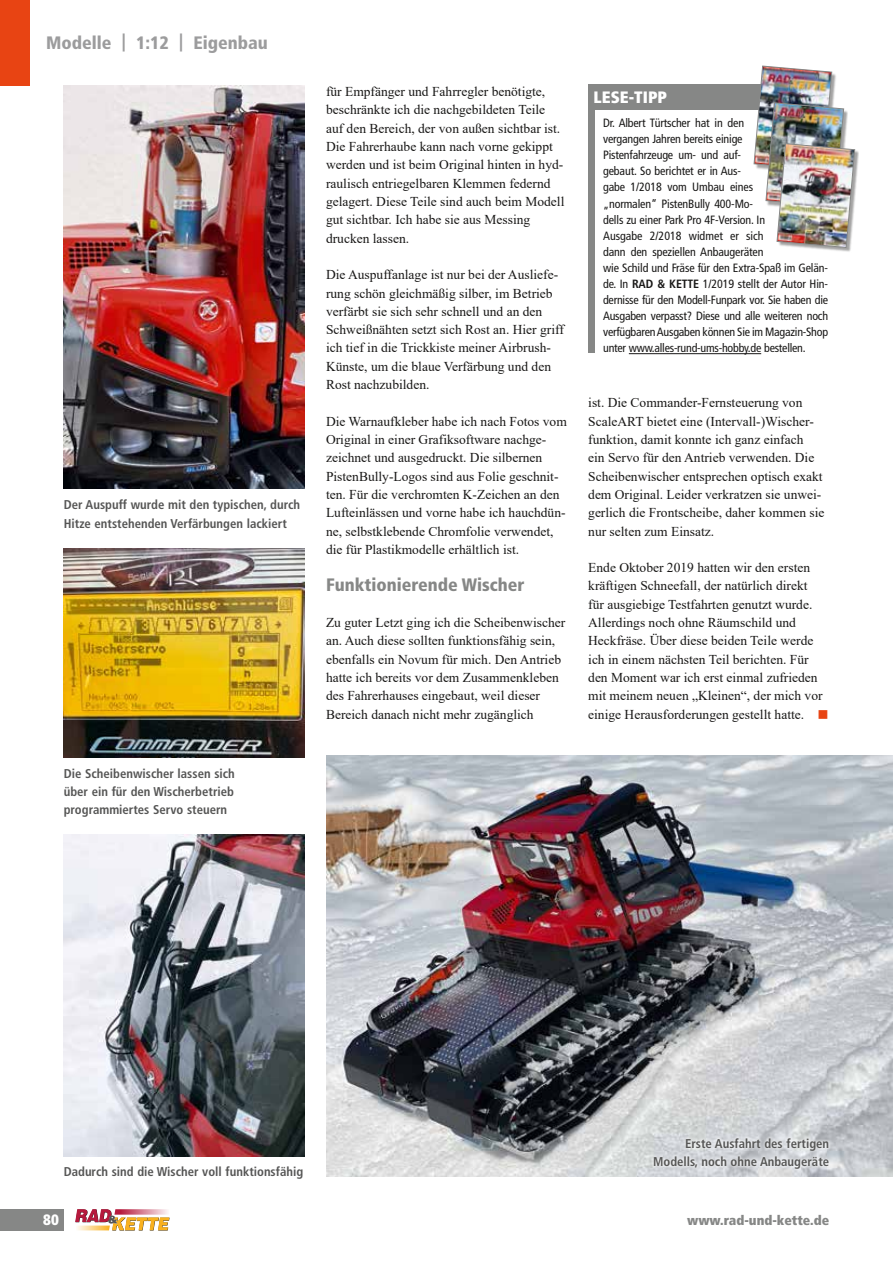
<style>
.page{position:relative;width:893px;height:1263px;background:#fff}
.page>*{position:absolute;margin:0;border:0;box-sizing:border-box;transform-origin:0 0}
.t1{font:900 condensed 18px "Frutiger";color:#868786}
.t2{font:900 condensed 18px "Frutiger";color:#9c9c9d}
.t3{font:900 condensed 16.5px "Frutiger";color:#fff}
.t4{font:900 condensed 15px "Frutiger";color:#fff}
.t5{font:13.5px/18.3px "Times New Roman";color:#181716}
.t6{font:900 condensed 13.5px "Frutiger";color:#868786}
.t7{font:700 condensed 12.75px/18.3px "Frutiger";color:#565655}
.t8{font:condensed 12px/16px "Frutiger";letter-spacing:-.015em;color:#181716}
.s1{font-weight:700}
.s2{color:#e84413}
</style>
<div class="page">
<div style="left:0;top:0;width:30px;height:85px;background:#e84413"></div>
<div style="left:0;top:1209px;width:64px;height:21px;background:#868786"></div>
<svg style="left:75px;top:1209px;width:95px;height:21px"></svg>
<hr style="left:629px;top:353px;width:132px;height:1px;background:#181716">
<div style="left:588px;top:89px;width:7px;height:263px;background:#868786"></div>
<div style="left:588px;top:84px;width:241px;height:25px;background:#868786"></div>
<div style="left:778px;top:145px;width:81px;height:108px;background:#181716;opacity:.4"></div>
<img style="left:754px;top:66px;width:101px;height:182px">
<img style="left:64px;top:85px;width:241px;height:404px">
<img style="left:64px;top:548px;width:241px;height:210px">
<img style="left:64px;top:835px;width:241px;height:321px">
<img style="left:326px;top:755px;width:567px;height:422px">
<div style="left:651px;top:1135px;width:181px;height:37px;background:#fff;opacity:.75"></div>
<h1 class="t2" style="left:46px;top:32px;width:223px">Modelle | 1:12 | Eigenbau</h1>
<p class="t7" style="left:64px;top:496px;width:238px">Der Auspuff wurde mit den typischen, durch<br>Hitze entstehenden Verfärbungen lackiert</p>
<p class="t7" style="left:64px;top:764px;width:173px;text-align:justify">Die Scheibenwischer lassen sich über ein für den Wischerbetrieb programmiertes Servo steuern</p>
<p class="t5" style="left:326px;top:82px;width:240px">für Empfänger und Fahrregler benötigte, beschränkte ich die nachgebildeten Teile auf den Bereich, der von außen sichtbar ist.<br>Die Fahrerhaube kann nach vorne gekippt werden und ist beim Original hinten in hyd&shy;raulisch entriegelbaren Klemmen federnd gelagert. Diese Teile sind auch beim Modell gut sichtbar. Ich habe sie aus Messing drucken lassen.</p>
<p class="t5" style="left:326px;top:265px;width:239px">Die Auspuffanlage ist nur bei der Ausliefe&shy;rung schön gleichmäßig silber, im Betrieb verfärbt sie sich sehr schnell und an den Schweißnähten setzt sich Rost an. Hier griff ich tief in die Trickkiste meiner Airbrush-Künste, um die blaue Verfärbung und den Rost nachzubilden.</p>
<p class="t5" style="left:326px;top:412px;width:242px">Die Warnaufkleber habe ich nach Fotos vom Original in einer Grafiksoftware nachge&shy;zeichnet und ausgedruckt. Die silbernen PistenBully-Logos sind aus Folie geschnit&shy;ten. Für die verchromten K-Zeichen an den Lufteinlässen und vorne habe ich hauchdün&shy;ne, selbstklebende Chromfolie verwendet, die für Plastikmodelle erhältlich ist.</p>
<h1 class="t1" style="left:326px;top:573px;width:200px">Funktionierende Wischer</h1>
<p class="t5" style="left:326px;top:613px;width:241px">Zu guter Letzt ging ich die Scheibenwischer an. Auch diese sollten funktionsfähig sein, ebenfalls ein Novum für mich. Den Antrieb hatte ich bereits vor dem Zusammenkleben des Fahrerhauses eingebaut, weil dieser Bereich danach nicht mehr zugänglich</p>
<p class="t3" style="left:594px;top:87px;width:75px">LESE-TIPP</p>
<p class="t8" style="left:603px;top:115px;width:227px">Dr. Albert Türtscher hat in den<br>vergangen Jahren bereits einige<br>Pistenfahrzeuge um- und auf-<br>gebaut. So berichtet er in Aus-<br>gabe 1/2018 vom Umbau eines<br>„normalen“ PistenBully 400-Mo--<br>dells zu einer Park Pro 4F-Version. In<br>Ausgabe 2/2018 widmet er sich<br>dann den speziellen Anbaugeräten<br>wie Schild und Fräse für den Extra-Spaß im Gelän&shy;de. In <span class="s1">RAD &amp; KETTE</span> 1/2019 stellt der Autor Hin&shy;dernisse für den Modell-Funpark vor. Sie haben die Ausgaben verpasst? Diese und alle weiteren noch verfügbaren Ausgaben können Sie im Magazin-Shop unter www.alles-rund-ums-hobby.de bestellen.</p>
<p class="t5" style="left:588px;top:393px;width:238px">ist. Die Commander-Fernsteuerung von ScaleART bietet eine (Intervall-)Wischer&shy;funktion, damit konnte ich ganz einfach<br>ein Servo für den Antrieb verwenden. Die Scheibenwischer entsprechen optisch exakt dem Original. Leider verkratzen sie unwei&shy;gerlich die Frontscheibe, daher kommen sie nur selten zum Einsatz.</p>
<p class="t5" style="left:588px;top:558px;width:242px">Ende Oktober 2019 hatten wir den ersten kräftigen Schneefall, der natürlich direkt<br>für ausgiebige Testfahrten genutzt wurde.<br>Allerdings noch ohne Räumschild und Heckfräse. Über diese beiden Teile werde ich in einem nächsten Teil berichten. Für den Moment war ich erst einmal zufrieden mit meinem neuen „Kleinen“, der mich vor einige Herausforderungen gestellt hatte. <span class="s2">■</span></p>
<p class="t7" style="left:64px;top:1163px;width:241px">Dadurch sind die Wischer voll funktionsfähig</p>
<p class="t7" style="left:653px;top:1134px;width:178px;text-align:right">Erste Ausfahrt des fertigen<br>Modells, noch ohne Anbaugeräte</p>
<p class="t4" style="left:43px;top:1211px;width:17px">80</p>
<p class="t6" style="left:687px;top:1212px;width:144px">www.rad-und-kette.de</p>
</div>
